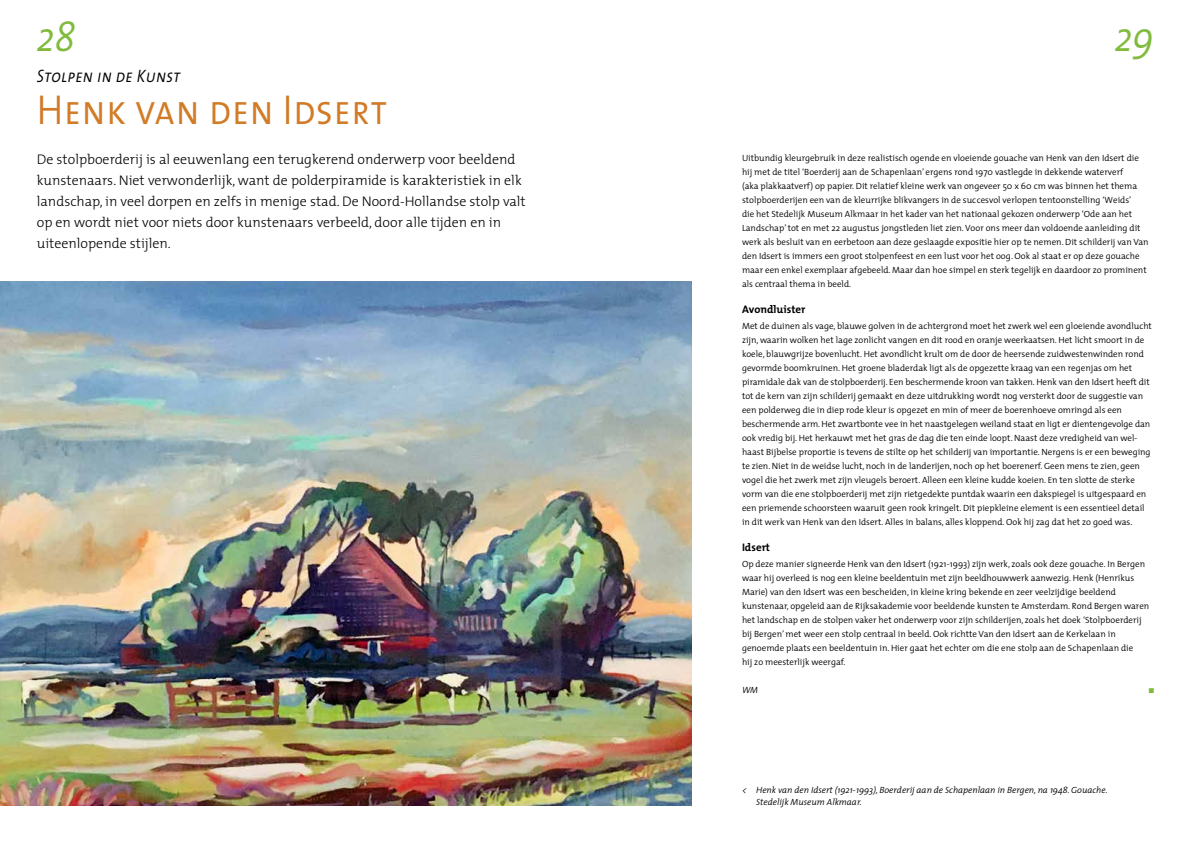
<style>
.page{position:relative;width:1191px;height:842px;background:#fff}
.page>*{position:absolute;margin:0;border:0;box-sizing:border-box;transform-origin:0 0}
.t1{font:42px "The Mix Semi Light Caps";letter-spacing:.01em;color:#d27b27;scale:.9 1}
.t2{font:italic 300 42px "The Mix";color:#80bb3d;scale:.9 1}
.t3{font:18px "The Mix Semi Light Italic Caps";letter-spacing:.01em;color:#000;scale:.9 1}
.t4{font:300 14px/21px "The Mix";color:#000}
.t5{font:700 11px "The Mix";color:#000}
.t6{font:300 9px/14px "The Mix";color:#000}
.t7{font:italic 300 9px/12px "The Mix";color:#000}
.t8{font:7px "Zapf Dingbats ITC";color:#80bb3d}
</style>
<div class="page">
<img style="left:0;top:281px;width:692px;height:524px">
<h1 class="t2" style="left:37px;top:2px;width:44px">28</h1>
<h1 class="t2" style="left:1114px;top:2px;width:45px">29</h1>
<h2 class="t3" style="left:37px;top:61px;width:161px">Stolpen in de Kunst</h2>
<h1 class="t1" style="left:37px;top:75px;width:390px">Henk van den Idsert</h1>
<p class="t4" style="left:37px;top:148px;width:490px">De stolpboerderij is al eeuwenlang een terugkerend onderwerp voor beeldend kunstenaars. Niet verwonderlijk, want de polderpiramide is karakteristiek in elk landschap, in veel dorpen en zelfs in menige stad. De Noord-Hollandse stolp valt op en wordt niet voor niets door kunstenaars verbeeld, door alle tijden en in uiteenlopende stijlen.</p>
<p class="t6" style="left:742px;top:151px;width:408px">Uitbundig kleurgebruik in deze realistisch ogende en vloeiende gouache van Henk van den Idsert die hij met de titel ‘Boerderij aan de Schapenlaan’ ergens rond 1970 vastlegde in dekkende waterverf<br>(aka plakkaatverf) op papier. Dit relatief kleine werk van ongeveer 50 x 60 cm was binnen het thema stolpboerderijen een van de kleurrijke blikvangers in de succesvol verlopen tentoonstelling ‘Weids’<br>die het Stedelijk Museum Alkmaar in het kader van het nationaal gekozen onderwerp ‘Ode aan het Landschap’ tot en met 22 augustus jongstleden liet zien. Voor ons meer dan voldoende aanleiding dit werk als besluit van en eerbetoon aan deze geslaagde expositie hier op te nemen. Dit schilderij van Van den Idsert is immers een groot stolpenfeest en een lust voor het oog. Ook al staat er op deze gouache maar een enkel exemplaar afgebeeld. Maar dan hoe simpel en sterk tegelijk en daardoor zo prominent als centraal thema in beeld.</p>
<p class="t5" style="left:742px;top:300px;width:65px">Avondluister</p>
<p class="t6" style="left:742px;top:319px;width:411px">Met de duinen als vage, blauwe golven in de achtergrond moet het zwerk wel een gloeiende avondlucht zijn, waarin wolken het lage zonlicht vangen en dit rood en oranje weerkaatsen. Het licht smoort in de koele, blauwgrijze bovenlucht. Het avondlicht krult om de door de heersende zuidwestenwinden rond gevormde boomkruinen. Het groene bladerdak ligt als de opgezette kraag van een regenjas om het piramidale dak van de stolpboerderij. Een beschermende kroon van takken. Henk van den Idsert heeft dit tot de kern van zijn schilderij gemaakt en deze uitdrukking wordt nog versterkt door de suggestie van een polderweg die in diep rode kleur is opgezet en min of meer de boerenhoeve omringd als een beschermende arm. Het zwartbonte vee in het naastgelegen weiland staat en ligt er dientengevolge dan ook vredig bij. Het herkauwt met het gras de dag die ten einde loopt. Naast deze vredigheid van wel&shy;haast Bijbelse proportie is tevens de stilte op het schilderij van importantie. Nergens is er een beweging te zien. Niet in de weidse lucht, noch in de landerijen, noch op het boerenerf. Geen mens te zien, geen vogel die het zwerk met zijn vleugels beroert. Alleen een kleine kudde koeien. En ten slotte de sterke vorm van die ene stolpboerderij met zijn rietgedekte puntdak waarin een dakspiegel is uitgespaard en een priemende schoorsteen waaruit geen rook kringelt. Dit piepkleine element is een essentieel detail in dit werk van Henk van den Idsert. Alles in balans, alles kloppend. Ook hij zag dat het zo goed was.</p>
<p class="t5" style="left:742px;top:538px;width:30px">Idsert</p>
<p class="t6" style="left:742px;top:557px;width:409px">Op deze manier signeerde Henk van den Idsert (1921-1993) zijn werk, zoals ook deze gouache. In Bergen waar hij overleed is nog een kleine beeldentuin met zijn beeldhouwwerk aanwezig. Henk (Henrikus Marie) van den Idsert was een bescheiden, in kleine kring bekende en zeer veelzijdige beeldend kunstenaar, opgeleid aan de Rijksakademie voor beeldende kunsten te Amsterdam. Rond Bergen waren het landschap en de stolpen vaker het onderwerp voor zijn schilderijen, zoals het doek ‘Stolpboerderij bij Bergen’ met weer een stolp centraal in beeld. Ook richtte Van den Idsert aan de Kerkelaan in genoemde plaats een beeldentuin in. Hier gaat het echter om die ene stolp aan de Schapenlaan die<br>hij zo meesterlijk weergaf.</p>
<p class="t7" style="left:742px;top:684px;width:18px">WM</p>
<p class="t8" style="left:1148px;top:687px;width:7px">■</p>
<p class="t7" style="left:756px;top:784px;width:353px;text-indent:-14px">&lt; Henk van den Idsert (1921-1993), Boerderij aan de Schapenlaan in Bergen, na 1948. Gouache.<br>Stedelijk Museum Alkmaar.</p>
</div>
